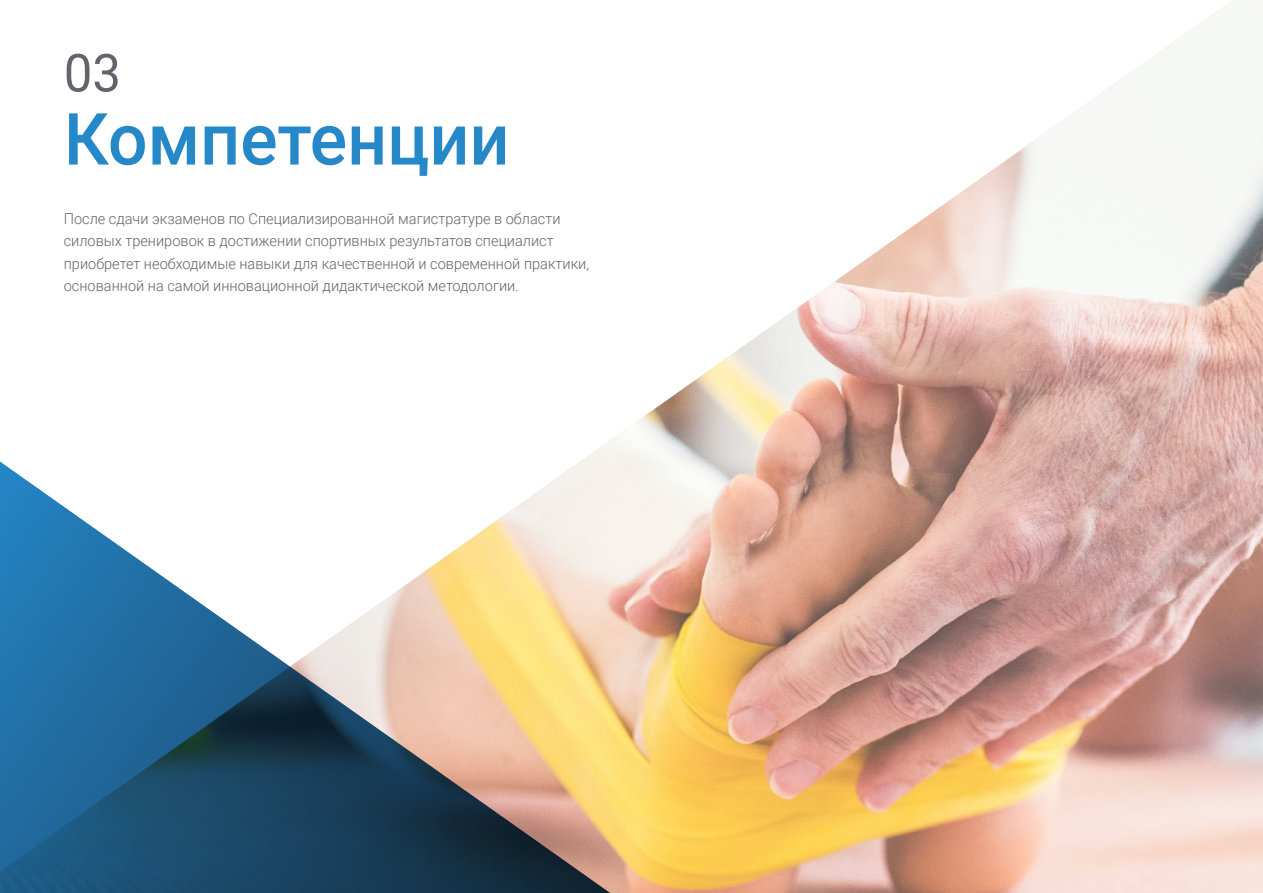
<style>
.page{position:relative;width:1263px;height:893px;background:#fff}
.page>*{position:absolute;margin:0;border:0;box-sizing:border-box;transform-origin:0 0}
.t1{font:500 72px "Roboto";color:#2488c9}
.t2{font:52.5px "Roboto";color:#61646a}
.t3{font:300 15px/22.5px "Roboto";color:#61646a}
</style>
<div class="page">
<img style="left:603px;top:0;width:660px;height:893px">
<svg style="left:0;top:446px;width:640px;height:447px"></svg>
<h2 class="t2" style="left:64px;top:36px;width:59px">03</h2>
<h1 class="t1" style="left:64px;top:89px;width:447px">Компетенции</h1>
<p class="t3" style="left:64px;top:207px;width:527px">После сдачи экзаменов по Специализированной магистратуре в области силовых тренировок в достижении спортивных результатов специалист приобретет необходимые навыки для качественной и современной практики, основанной на самой инновационной дидактической методологии.</p>
</div>
